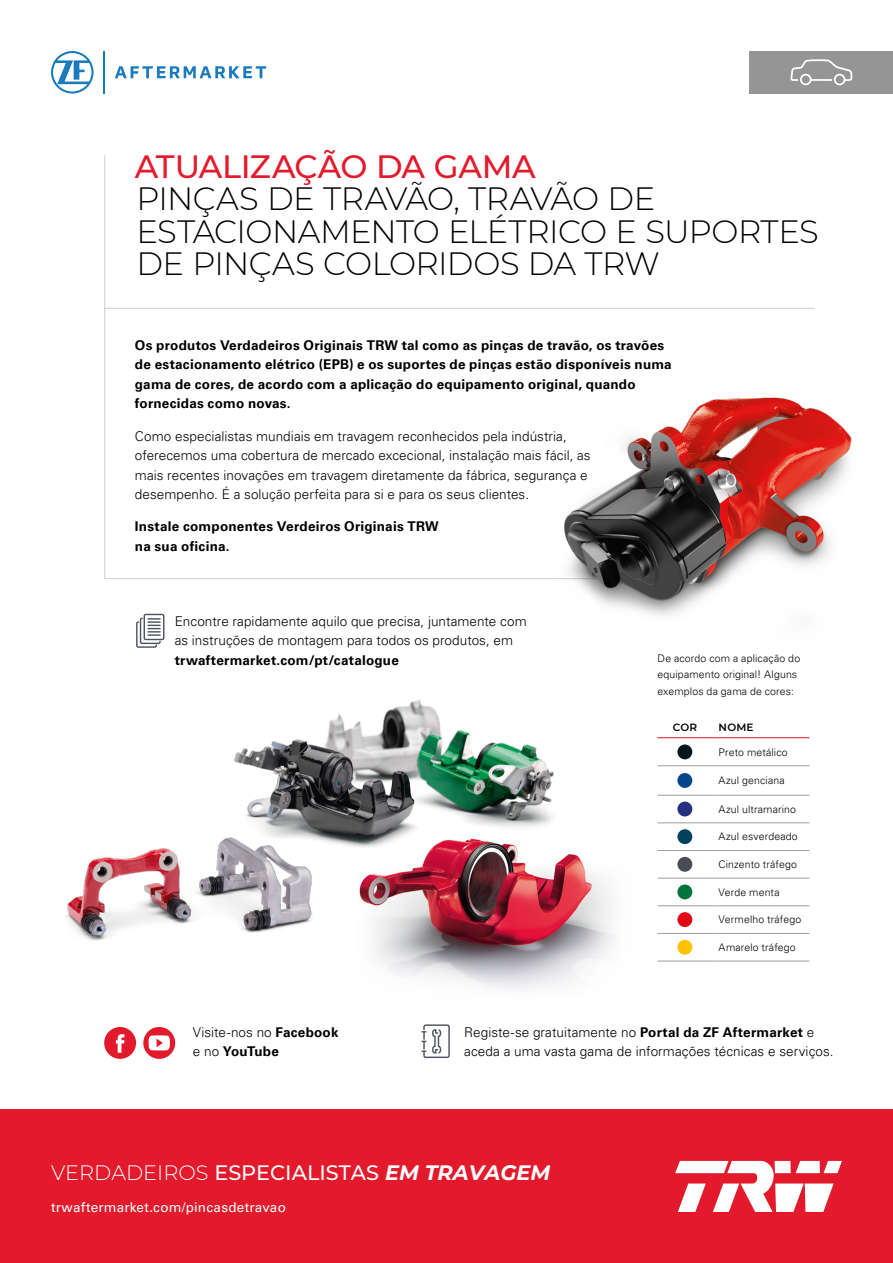
<style>
.page{position:relative;width:893px;height:1263px;background:#fff}
.page>*{position:absolute;margin:0;border:0;box-sizing:border-box;transform-origin:0 0}
.t1{font:300 32.25px/32.2px "Montserrat";letter-spacing:-.015em;color:#000}
.t2{font:500 32.25px "Montserrat";letter-spacing:-.015em;color:#e31a2c}
.t3{font:500 20.85px "Montserrat";color:#fff}
.t4{font:300 13.5px/19.5px "Univers LT Pro 45";letter-spacing:.005em;color:#000}
.t5{font:700 13.5px/19.5px "Univers LT Pro 65";letter-spacing:.015em;color:#000}
.t6{font:13.5px "Univers LT Pro 55 Roman";letter-spacing:.015em;color:#fff}
.t7{font:700 13.5px "Univers LT Pro 65";letter-spacing:-.02em;color:#000}
.t8{font:300 10.5px/16.5px "Univers LT Pro 45";letter-spacing:.015em;color:#000}
.t9{font:600 10.5px "Montserrat";letter-spacing:.02em;color:#000}
.s1{font-family:"Univers LT Pro 65";font-weight:700}
.s2{font-family:"Univers LT Pro 45";font-weight:300}
.s3{font-weight:300}
.s4{font-weight:700;font-style:italic}
</style>
<div class="page">
<img style="left:359px;top:866px;width:255px;height:124px">
<img style="left:233px;top:700px;width:351px;height:166px">
<div style="left:0;top:1110px;width:893px;height:153px;background:#e31a2c"></div>
<svg style="left:675px;top:1161px;width:167px;height:51px"></svg>
<hr style="left:104px;top:51px;width:1px;height:43px;background:#197abe">
<svg style="left:115px;top:66px;width:151px;height:12px"></svg>
<svg style="left:51px;top:51px;width:43px;height:43px"></svg>
<div style="left:750px;top:51px;width:143px;height:43px;background:#959595"></div>
<svg style="left:790px;top:59px;width:62px;height:26px"></svg>
<svg style="left:136px;top:614px;width:28px;height:34px"></svg>
<svg style="left:143px;top:1027px;width:32px;height:32px"></svg>
<svg style="left:104px;top:1027px;width:32px;height:32px"></svg>
<svg style="left:421px;top:1024px;width:29px;height:34px"></svg>
<hr style="left:657px;top:737px;width:55px;height:1px;background:#e31a2c">
<hr style="left:712px;top:737px;width:97px;height:1px;background:#e31a2c">
<hr style="left:657px;top:765px;width:55px;height:1px;background:#9d9d9c">
<hr style="left:712px;top:765px;width:97px;height:1px;background:#9d9d9c">
<hr style="left:657px;top:795px;width:55px;height:1px;background:#9d9d9c">
<hr style="left:712px;top:795px;width:97px;height:1px;background:#9d9d9c">
<hr style="left:657px;top:823px;width:55px;height:1px;background:#9d9d9c">
<hr style="left:712px;top:823px;width:97px;height:1px;background:#9d9d9c">
<hr style="left:657px;top:850px;width:55px;height:1px;background:#9d9d9c">
<hr style="left:712px;top:850px;width:97px;height:1px;background:#9d9d9c">
<hr style="left:657px;top:878px;width:55px;height:1px;background:#9d9d9c">
<hr style="left:712px;top:878px;width:97px;height:1px;background:#9d9d9c">
<hr style="left:657px;top:905px;width:55px;height:1px;background:#9d9d9c">
<hr style="left:712px;top:905px;width:97px;height:1px;background:#9d9d9c">
<hr style="left:657px;top:933px;width:55px;height:1px;background:#9d9d9c">
<hr style="left:712px;top:933px;width:97px;height:1px;background:#9d9d9c">
<hr style="left:657px;top:961px;width:55px;height:1px;background:#9d9d9c">
<hr style="left:712px;top:961px;width:97px;height:1px;background:#9d9d9c">
<div style="left:677px;top:744px;width:15px;height:15px;background:#00181b;border-radius:50%"></div>
<div style="left:677px;top:773px;width:15px;height:15px;background:#00478a;border-radius:50%"></div>
<div style="left:677px;top:801px;width:15px;height:15px;background:#253081;border-radius:50%"></div>
<div style="left:677px;top:829px;width:15px;height:15px;background:#004161;border-radius:50%"></div>
<div style="left:677px;top:857px;width:15px;height:15px;background:#484f54;border-radius:50%"></div>
<div style="left:677px;top:884px;width:15px;height:15px;background:#00743d;border-radius:50%"></div>
<div style="left:677px;top:912px;width:15px;height:15px;background:#e30613;border-radius:50%"></div>
<div style="left:677px;top:940px;width:15px;height:15px;background:#fdc300;border-radius:50%"></div>
<hr style="left:104px;top:308px;width:711px;height:1px;background:#d2d1d1">
<svg style="left:104px;top:155px;width:436px;height:424px"></svg>
<img style="left:540px;top:397px;width:312px;height:219px">
<img style="left:65px;top:831px;width:254px;height:110px">
<h1 class="t2" style="left:135px;top:144px;width:402px">ATUALIZAÇÃO DA GAMA</h1>
<h1 class="t1" style="left:136px;top:182px;width:684px">PINÇAS DE TRAVÃO, TRAVÃO DE<br>ESTACIONAMENTO ELÉTRICO E SUPORTES<br>DE PINÇAS COLORIDOS DA TRW</h1>
<p class="t5" style="left:135px;top:335px;width:538px">Os produtos Verdadeiros Originais TRW tal como as pinças de travão, os travões de estacionamento elétrico (EPB) e os suportes de pinças estão disponíveis numa gama de cores, de acordo com a aplicação do equipamento original, quando fornecidas como novas.</p>
<p class="t4" style="left:135px;top:426px;width:457px">Como especialistas mundiais em travagem reconhecidos pela indústria, oferecemos uma cobertura de mercado excecional, instalação mais fácil, as mais recentes inovações em travagem diretamente da fábrica, segurança e desempenho. É a solução perfeita para si e para os seus clientes.</p>
<p class="t5" style="left:135px;top:516px;width:305px">Instale componentes Verdeiros Originais TRW na sua oficina.</p>
<p class="t4" style="left:175px;top:611px;width:353px">Encontre rapidamente aquilo que precisa, juntamente com as instruções de montagem para todos os produtos, em</p>
<p class="t5" style="left:175px;top:650px;width:226px">trwaftermarket.com/pt/catalogue</p>
<p class="t8" style="left:657px;top:650px;width:144px">De acordo com a aplicação do equipamento original! Alguns exemplos da gama de cores:</p>
<p class="t9" style="left:673px;top:720px;width:26px">COR</p>
<p class="t9" style="left:719px;top:720px;width:36px">NOME</p>
<p class="t8" style="left:719px;top:743px;width:71px">Preto metálico</p>
<p class="t8" style="left:719px;top:772px;width:68px">Azul genciana</p>
<p class="t8" style="left:719px;top:800px;width:79px">Azul ultramarino</p>
<p class="t8" style="left:719px;top:828px;width:81px">Azul esverdeado</p>
<p class="t8" style="left:719px;top:856px;width:80px">Cinzento tráfego</p>
<p class="t8" style="left:719px;top:883px;width:62px">Verde menta</p>
<p class="t8" style="left:719px;top:911px;width:84px">Vermelho tráfego</p>
<p class="t8" style="left:719px;top:939px;width:79px">Amarelo tráfego</p>
<p class="t4" style="left:193px;top:1022px;width:147px">Visite-nos no <span class="s1">Facebook</span></p>
<p class="t7" style="left:193px;top:1042px;width:88px"><span class="s2">e no</span> YouTube</p>
<p class="t4" style="left:464px;top:1022px;width:371px">Registe-se gratuitamente no <span class="s1">Portal da ZF Aftermarket</span> e aceda a uma vasta gama de informações técnicas e serviços.</p>
<h2 class="t3" style="left:51px;top:1158px;width:501px"><span class="s3">VERDADEIROS</span> ESPECIALISTAS <span class="s4">EM TRAVAGEM</span></h2>
<p class="t6" style="left:51px;top:1198px;width:236px">trwaftermarket.com/pincasdetravao</p>
</div>
